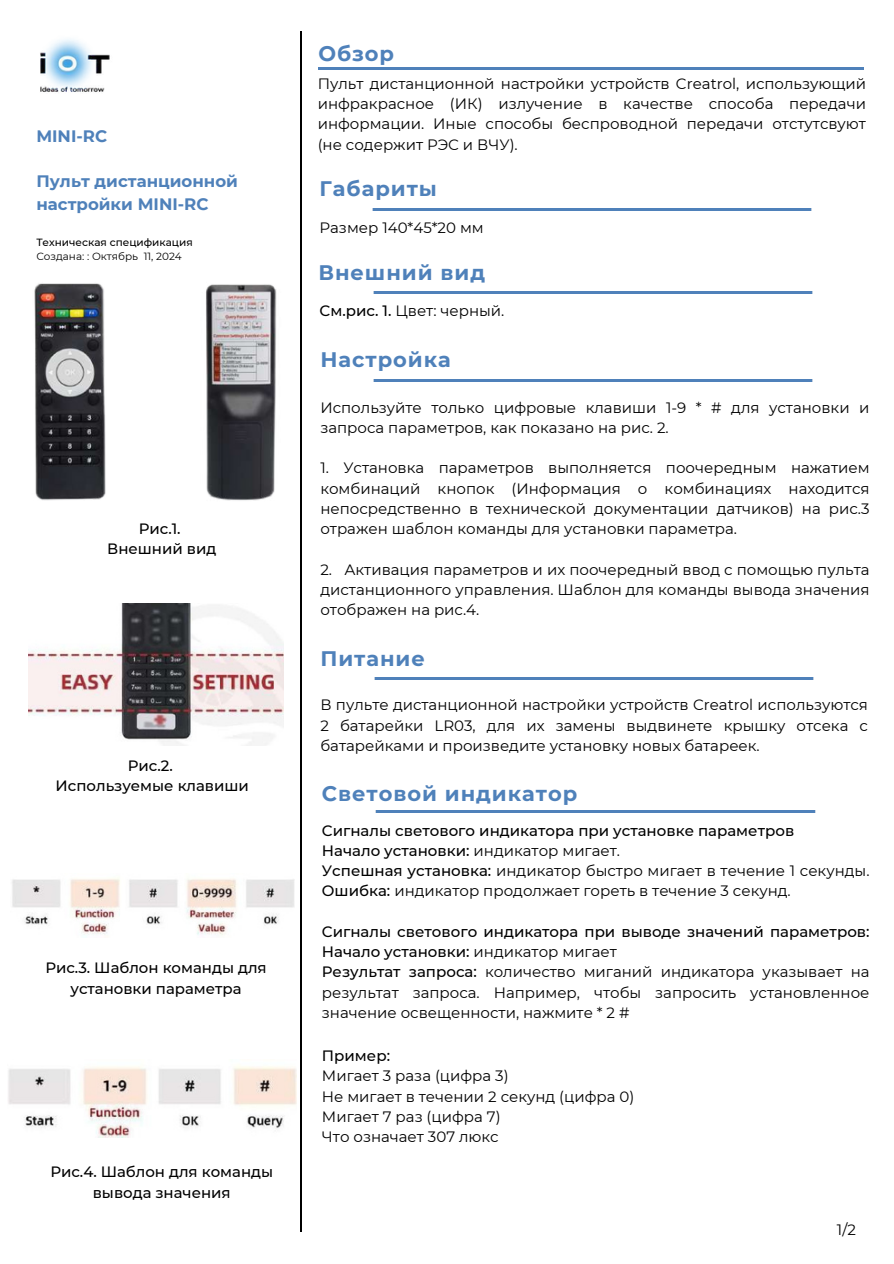
<style>
.page{position:relative;width:894px;height:1264px;background:#fff}
.page>*{position:absolute;margin:0;border:0;box-sizing:border-box;transform-origin:0 0}
.t1{font:700 21px "Montserrat";letter-spacing:.045em;color:#4f81ba}
.t2{font:700 16.5px/22.5px "Montserrat";color:#4f81ba}
.t3{font:15px/20.2px "Montserrat";color:#000;text-align:justify}
.t4{font:500 15px/20.2px "Montserrat";color:#000;text-align:center}
.t5{font:500 10.5px "Montserrat";color:#000}
.t6{font:10.5px "Montserrat";color:#000}
.s1{font-weight:500}
</style>
<div class="page">
<hr style="left:300px;top:32px;width:1px;height:1199px;background:#000">
<img style="left:40px;top:39px;width:70px;height:53px">
<img style="left:373px;top:291px;width:440px;height:2px">
<hr style="left:319px;top:68px;width:544px;height:2px;background:#4f81ba">
<img style="left:373px;top:379px;width:440px;height:3px">
<img style="left:34px;top:283px;width:72px;height:218px">
<img style="left:28px;top:604px;width:256px;height:141px">
<img style="left:12px;top:878px;width:282px;height:59px">
<img style="left:8px;top:1065px;width:289px;height:72px">
<img style="left:372px;top:208px;width:440px;height:2px">
<img style="left:374px;top:677px;width:440px;height:2px">
<img style="left:375px;top:810px;width:441px;height:2px">
<img style="left:206px;top:284px;width:71px;height:217px">
<h1 class="t2" style="left:36px;top:125px;width:72px">MINI-RC</h1>
<h1 class="t2" style="left:36px;top:170px;width:203px">Пульт дистанционной настройки MINI-RC</h1>
<h4 class="t5" style="left:36px;top:236px;width:158px">Техническая спецификация</h4>
<h1 class="t6" style="left:36px;top:250px;width:147px">Создана: : Октябрь 11, 2024</h1>
<h4 class="t4" style="left:107px;top:518px;width:111px">Рис.1.<br>Внешний вид</h4>
<h1 class="t4" style="left:56px;top:755px;width:195px">Рис.2.<br>Используемые клавиши</h1>
<h1 class="t4" style="left:45px;top:958px;width:223px">Рис.3. Шаблон команды для установки параметра</h1>
<h1 class="t4" style="left:50px;top:1161px;width:224px">Рис.4. Шаблон для команды вывода значения</h1>
<h4 class="t1" style="left:318px;top:40px;width:77px">Обзор</h4>
<p class="t3" style="left:317px;top:73px;width:549px">Пульт дистанционной настройки устройств Creatrol, использующий инфракрасное (ИК) излучение в качестве способа передачи информации. Иные способы беспроводной передачи отстутсвуют (не содержит РЭС и ВЧУ).</p>
<h4 class="t1" style="left:319px;top:175px;width:119px">Габариты</h4>
<h2 class="t3" style="left:319px;top:218px;width:166px">Размер 140*45*20 мм</h2>
<h4 class="t1" style="left:318px;top:259px;width:168px">Внешний вид</h4>
<p class="t3" style="left:319px;top:300px;width:186px"><span class="s1">См.рис. 1.</span> Цвет: черный.</p>
<h3 class="t1" style="left:320px;top:347px;width:132px">Настройка</h3>
<h3 class="t3" style="left:320px;top:397px;width:550px">Используйте только цифровые клавиши 1-9 * # для установки и запроса параметров, как показано на рис. 2.</h3>
<p class="t3" style="left:320px;top:458px;width:550px">1. Установка параметров выполняется поочередным нажатием комбинаций кнопок (Информация о комбинациях находится непосредственно в технической документации датчиков) на рис.3 отражен шаблон команды для установки параметра.</p>
<p class="t3" style="left:320px;top:559px;width:550px">2. Активация параметров и их поочередный ввод с помощью пульта дистанционного управления. Шаблон для команды вывода значения отображен на рис.4.</p>
<h4 class="t1" style="left:320px;top:645px;width:106px">Питание</h4>
<p class="t3" style="left:320px;top:695px;width:549px">В пульте дистанционной настройки устройств Creatrol используются 2 батарейки LR03, для их замены выдвинете крышку отсека с батарейками и произведите установку новых батареек.</p>
<p class="t1" style="left:322px;top:781px;width:257px">Световой индикатор</p>
<p class="t3" style="left:322px;top:820px;width:549px;text-align:left"><span class="s1">Сигналы светового индикатора при установке параметров<br>Начало установки:</span> индикатор мигает.<br><span class="s1">Успешная установка:</span> индикатор быстро мигает в течение 1 секунды.<br><span class="s1">Ошибка:</span> индикатор продолжает гореть в течение 3 секунд.</p>
<p class="t3" style="left:322px;top:921px;width:549px;text-align:left"><span class="s1">Сигналы светового индикатора при выводе значений параметров:<br>Начало установки:</span> индикатор мигает<br><span class="s1">Результат запроса:</span> количество миганий индикатора указывает на результат запроса. Например, чтобы запросить установленное значение освещенности, нажмите * 2 #</p>
<p class="t3" style="left:322px;top:1045px;width:314px;text-align:left"><span class="s1">Пример:<br></span>Мигает 3 раза (цифра 3)<br>Не мигает в течении 2 секунд (цифра 0)<br>Мигает 7 раз (цифра 7)<br>Что означает 307 люкс</p>
<p class="t3" style="left:836px;top:1219px;width:20px">1/2</p>
</div>
